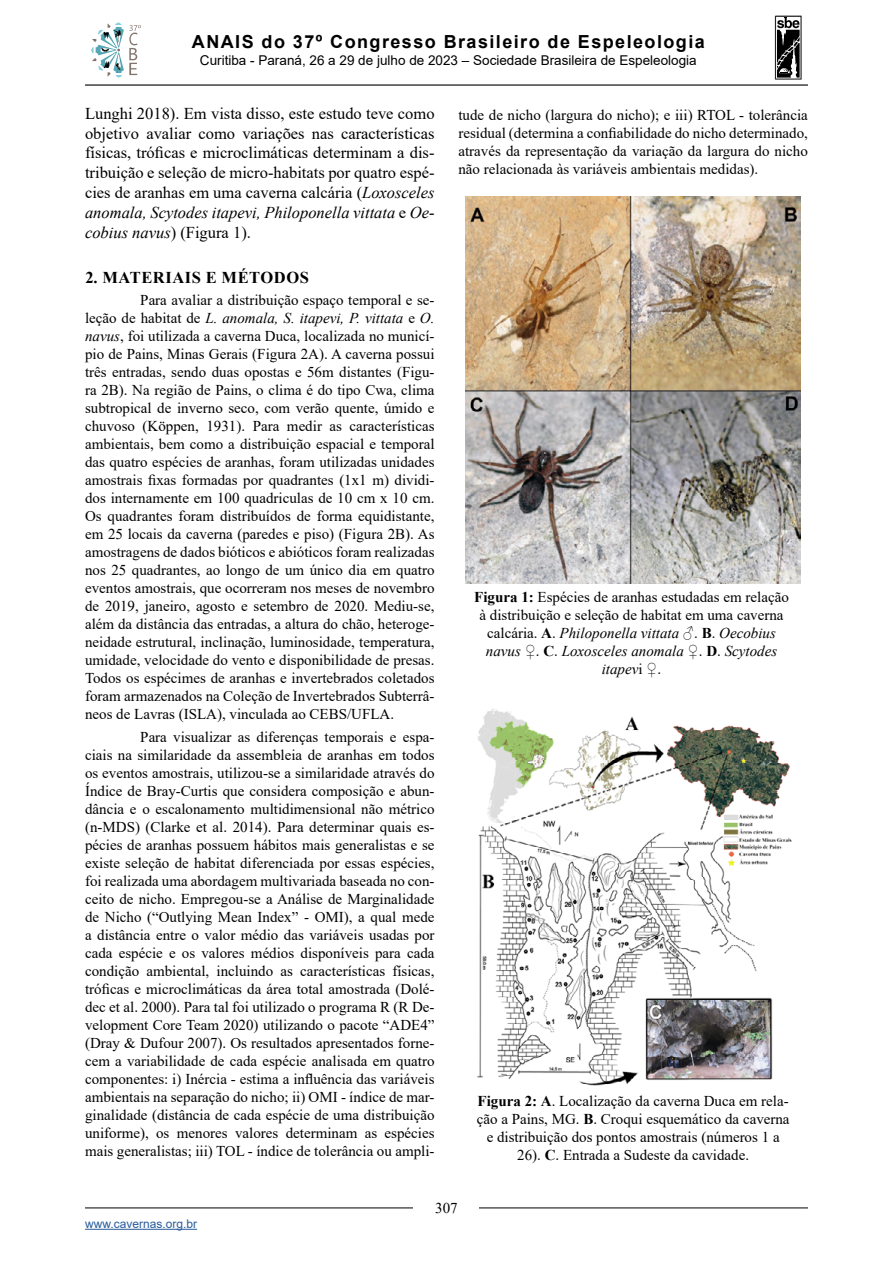
<style>
.page{position:relative;width:893px;height:1263px;background:#fff}
.page>*{position:absolute;margin:0;border:0;box-sizing:border-box;transform-origin:0 0}
.t1{font:700 18px "Arial";letter-spacing:.08em;color:#000}
.t2{font:16.5px/19.8px "Times New Roman";color:#000;text-align:justify}
.t3{font:700 16.5px "Times New Roman";letter-spacing:.035em;color:#000}
.t4{font:15px/18px "Times New Roman";color:#000;text-align:justify}
.t5{font:13.5px "Arial";color:#000}
.t6{font:12px "Arial";color:#275b9b}
.s1{font-style:italic}
.s2{font-weight:700}
</style>
<div class="page">
<svg style="left:91px;top:22px;width:50px;height:56px"></svg>
<svg style="left:775px;top:16px;width:26px;height:64px"></svg>
<hr style="left:85px;top:1229px;width:112px;height:1px;background:#275b9b">
<hr style="left:85px;top:84px;width:723px;height:2px;background:#000">
<hr style="left:85px;top:1207px;width:723px;height:1px;background:#000">
<div style="left:414px;top:1195px;width:65px;height:24px;background:#fff"></div>
<img style="left:466px;top:196px;width:335px;height:387px">
<img style="left:477px;top:708px;width:315px;height:378px">
<p class="t1" style="left:192px;top:29px;width:514px">ANAIS do 37º Congresso Brasileiro de Espeleologia</p>
<p class="t5" style="left:200px;top:51px;width:498px">Curitiba - Paraná, 26 a 29 de julho de 2023 – Sociedade Brasileira de Espeleologia</p>
<p class="t2" style="left:85px;top:103px;width:351px">Lunghi 2018). Em vista disso, este estudo teve como objetivo avaliar como variações nas características físicas, tróficas e microclimáticas determinam a dis&shy;tribuição e seleção de micro-habitats por quatro espé&shy;cies de aranhas em uma caverna calcária (<span class="s1">Loxosceles anomala, Scytodes itapevi, Philoponella vittata</span> e <span class="s1">Oe&shy;cobius navus</span>) (Figura 1).</p>
<p class="t3" style="left:85px;top:265px;width:225px">2. MATERIAIS E MÉTODOS</p>
<p class="t4" style="left:85px;top:291px;width:351px;text-indent:55px">Para avaliar a distribuição espaço temporal e se&shy;leção de habitat de <span class="s1">L. anomala, S. itapevi, P. vittata</span> e <span class="s1">O. navus</span>, foi utilizada a caverna Duca, localizada no municí&shy;pio de Pains, Minas Gerais (Figura 2A). A caverna possui três entradas, sendo duas opostas e 56m distantes (Figu&shy;ra 2B). Na região de Pains, o clima é do tipo Cwa, clima subtropical de inverno seco, com verão quente, úmido e chuvoso (Köppen, 1931). Para medir as características ambientais, bem como a distribuição espacial e temporal das quatro espécies de aranhas, foram utilizadas unidades amostrais fixas formadas por quadrantes (1x1 m) dividi&shy;dos internamente em 100 quadriculas de 10 cm x 10 cm.<br>Os quadrantes foram distribuídos de forma equidistante, em 25 locais da caverna (paredes e piso) (Figura 2B). As amostragens de dados bióticos e abióticos foram realizadas nos 25 quadrantes, ao longo de um único dia em quatro eventos amostrais, que ocorreram nos meses de novembro de 2019, janeiro, agosto e setembro de 2020. Mediu-se, além da distância das entradas, a altura do chão, heteroge&shy;neidade estrutural, inclinação, luminosidade, temperatura, umidade, velocidade do vento e disponibilidade de presas.<br>Todos os espécimes de aranhas e invertebrados coletados foram armazenados na Coleção de Invertebrados Subterrâ&shy;neos de Lavras (ISLA), vinculada ao CEBS/UFLA.</p>
<p class="t4" style="left:85px;top:727px;width:351px;text-indent:55px">Para visualizar as diferenças temporais e espa&shy;ciais na similaridade da assembleia de aranhas em todos os eventos amostrais, utilizou-se a similaridade através do Índice de Bray-Curtis que considera composição e abun&shy;dância e o escalonamento multidimensional não métrico (n-MDS) (Clarke et al. 2014). Para determinar quais es&shy;pécies de aranhas possuem hábitos mais generalistas e se existe seleção de habitat diferenciada por essas espécies, foi realizada uma abordagem multivariada baseada no con&shy;ceito de nicho. Empregou-se a Análise de Marginalidade de Nicho (“Outlying Mean Index” - OMI), a qual mede a distância entre o valor médio das variáveis usadas por cada espécie e os valores médios disponíveis para cada condição ambiental, incluindo as características físicas, tróficas e microclimáticas da área total amostrada (Dolé&shy;dec et al. 2000). Para tal foi utilizado o programa R (R De&shy;velopment Core Team 2020) utilizando o pacote “ADE4” (Dray &amp; Dufour 2007). Os resultados apresentados forne&shy;cem a variabilidade de cada espécie analisada em quatro componentes: i) Inércia - estima a influência das variáveis ambientais na separação do nicho; ii) OMI - índice de mar&shy;ginalidade (distância de cada espécie de uma distribuição uniforme), os menores valores determinam as espécies mais generalistas; iii) TOL - índice de tolerância ou ampli-</p>
<p class="t4" style="left:458px;top:105px;width:351px">tude de nicho (largura do nicho); e iii) RTOL - tolerância residual (determina a confiabilidade do nicho determinado, através da representação da variação da largura do nicho não relacionada às variáveis ambientais medidas).</p>
<p class="t4" style="left:474px;top:587px;width:316px;text-align:center"><span class="s2">Figura 1:</span> Espécies de aranhas estudadas em relação à distribuição e seleção de habitat em uma caverna calcária. <span class="s2">A</span>. <span class="s1">Philoponella vittata</span> ♂. <span class="s2">B</span>. <span class="s1">Oecobius navus</span> ♀. <span class="s2">C</span>. <span class="s1">Loxosceles anomala</span> ♀. <span class="s2">D</span>. <span class="s1">Scytodes itapev</span>i ♀.</p>
<p class="t4" style="left:477px;top:1092px;width:314px;text-align:center"><span class="s2">Figura 2: A</span>. Localização da caverna Duca em rela&shy;ção a Pains, MG. <span class="s2">B</span>. Croqui esquemático da caverna e distribuição dos pontos amostrais (números 1 a 26). <span class="s2">C</span>. Entrada a Sudeste da cavidade.</p>
<p class="t6" style="left:85px;top:1215px;width:114px">www.cavernas.org.br</p>
<p class="t4" style="left:435px;top:1198px;width:24px">307</p>
</div>
